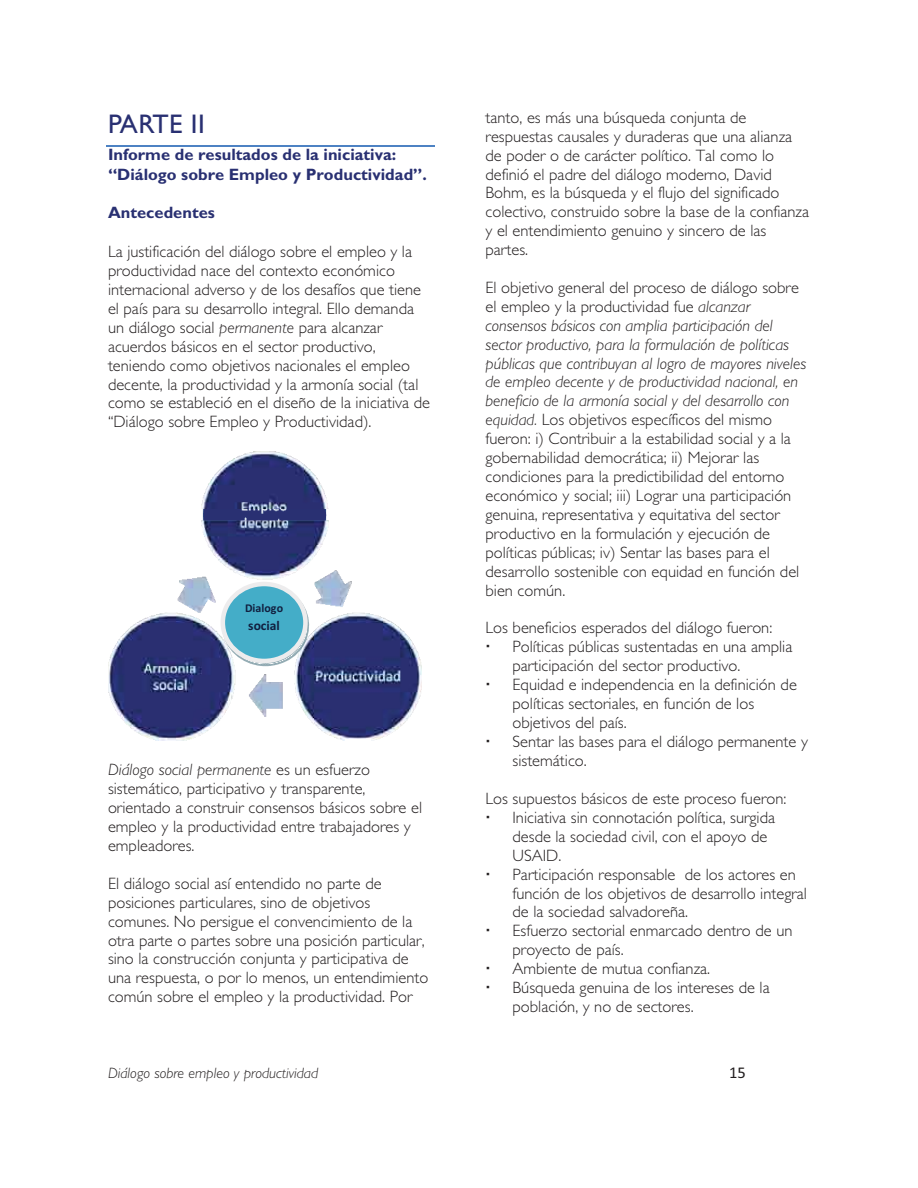
<style>
.page{position:relative;width:918px;height:1188px;background:#fff}
.page>*{position:absolute;margin:0;border:0;box-sizing:border-box;transform-origin:0 0}
.t1{font:27px "Gill Sans";letter-spacing:.015em;color:#293072}
.t2{font:300 16.5px/18.9px "Gill Sans";color:#231f20}
.t3{font:700 16.5px/19.2px "Gill Sans";color:#293072}
.t4{font:16.5px "Calibri";color:#231f20}
.t5{font:italic 300 15px "Gill Sans";color:#231f20}
.t6{font:700 13.5px "Calibri";color:#111f3f}
.t7{font:700 12px "Calibri";color:#111f3f}
.s1{font-style:italic}
.s2{font-family:"Calibri";font-weight:400;font-style:normal;font-size:16.5px}
</style>
<div class="page">
<hr style="left:106px;top:145px;width:329px;height:2px;background:#4d82c3">
<img style="left:201px;top:452px;width:128px;height:57px">
<img style="left:202px;top:509px;width:125px;height:11px">
<img style="left:108px;top:520px;width:314px;height:220px">
<svg style="left:346px;top:739px;width:25px;height:1px"></svg>
<img style="left:221px;top:585px;width:89px;height:81px">
<div style="left:223px;top:584px;width:82px;height:77px;background:#44adc8;border-radius:50%"></div>
<div style="left:221px;top:582px;width:87px;height:81px;border:4px solid #edeced;border-radius:50%"></div>
<h1 class="t1" style="left:108px;top:115px;width:98px">PARTE II</h1>
<p class="t3" style="left:108px;top:147px;width:321px">Informe de resultados de la iniciativa: “Diálogo sobre Empleo y Productividad”.</p>
<p class="t3" style="left:108px;top:204px;width:108px">Antecedentes</p>
<p class="t2" style="left:108px;top:244px;width:324px">La justificación del diálogo sobre el empleo y la productividad nace del contexto económico internacional adverso y de los desafíos que tiene el país para su desarrollo integral. Ello demanda un diálogo social <span class="s1">permanente</span> para alcanzar acuerdos básicos en el sector productivo, teniendo como objetivos nacionales el empleo decente, la productividad y la armonía social (tal como se estableció en el diseño de la iniciativa de “Diálogo sobre Empleo y Productividad).</p>
<p class="t7" style="left:245px;top:601px;width:42px">Dialogo-</p>
<p class="t6" style="left:248px;top:618px;width:33px">social</p>
<p class="t2" style="left:108px;top:762px;width:316px"><span class="s1">Diálogo social permanente</span> es un esfuerzo sistemático, participativo y transparente, orientado a construir consensos básicos sobre el empleo y la productividad entre trabajadores y empleadores.</p>
<p class="t2" style="left:108px;top:876px;width:322px">El diálogo social así entendido no parte de posiciones particulares, sino de objetivos comunes. No persigue el convencimiento de la otra parte o partes sobre una posición particular, sino la construcción conjunta y participativa de una respuesta, o por lo menos, un entendimiento común sobre el empleo y la productividad. Por</p>
<p class="t2" style="left:486px;top:110px;width:325px">tanto, es más una búsqueda conjunta de respuestas causales y duraderas que una alianza de poder o de carácter político. Tal como lo definió el padre del diálogo moderno, David Bohm, es la búsqueda y el flujo del significado colectivo, construido sobre la base de la confianza y el entendimiento genuino y sincero de las partes.</p>
<p class="t2" style="left:486px;top:280px;width:322px">El objetivo general del proceso de diálogo sobre el empleo y la productividad fue <span class="s1">alcanzar consensos básicos con amplia participación del sector productivo, para la formulación de políticas públicas que contribuyan al logro de mayores niveles de empleo decente y de productividad nacional, en beneficio de la armonía social y del desarrollo con equidad.</span> Los objetivos específicos del mismo fueron: i) Contribuir a la estabilidad social y a la gobernabilidad democrática; ii) Mejorar las condiciones para la predictibilidad del entorno económico y social; iii) Lograr una participación genuina, representativa y equitativa del sector productivo en la formulación y ejecución de políticas públicas; iv) Sentar las bases para el desarrollo sostenible con equidad en función del bien común.</p>
<p class="t2" style="left:513px;top:620px;width:297px;text-indent:-27px">Los beneficios esperados del diálogo fueron:<br>Políticas públicas sustentadas en una amplia participación del sector productivo.<br>Equidad e independencia en la definición de políticas sectoriales, en función de los objetivos del país.<br>Sentar las bases para el diálogo permanente y sistemático.</p>
<p class="t2" style="left:513px;top:791px;width:296px;text-indent:-27px">Los supuestos básicos de este proceso fueron:<br>Iniciativa sin connotación política, surgida desde la sociedad civil, con el apoyo de USAID.<br>Participación responsable de los actores en función de los objetivos de desarrollo integral de la sociedad salvadoreña.<br>Esfuerzo sectorial enmarcado dentro de un proyecto de país.<br>Ambiente de mutua confianza.<br>Búsqueda genuina de los intereses de la población, y no de sectores.</p>
<p class="t5" style="left:108px;top:1068px;width:215px">Diálogo sobre empleo y productividad<span class="s2">-</span></p>
<p class="t4" style="left:729px;top:1063px;width:22px">15-</p>
</div>
